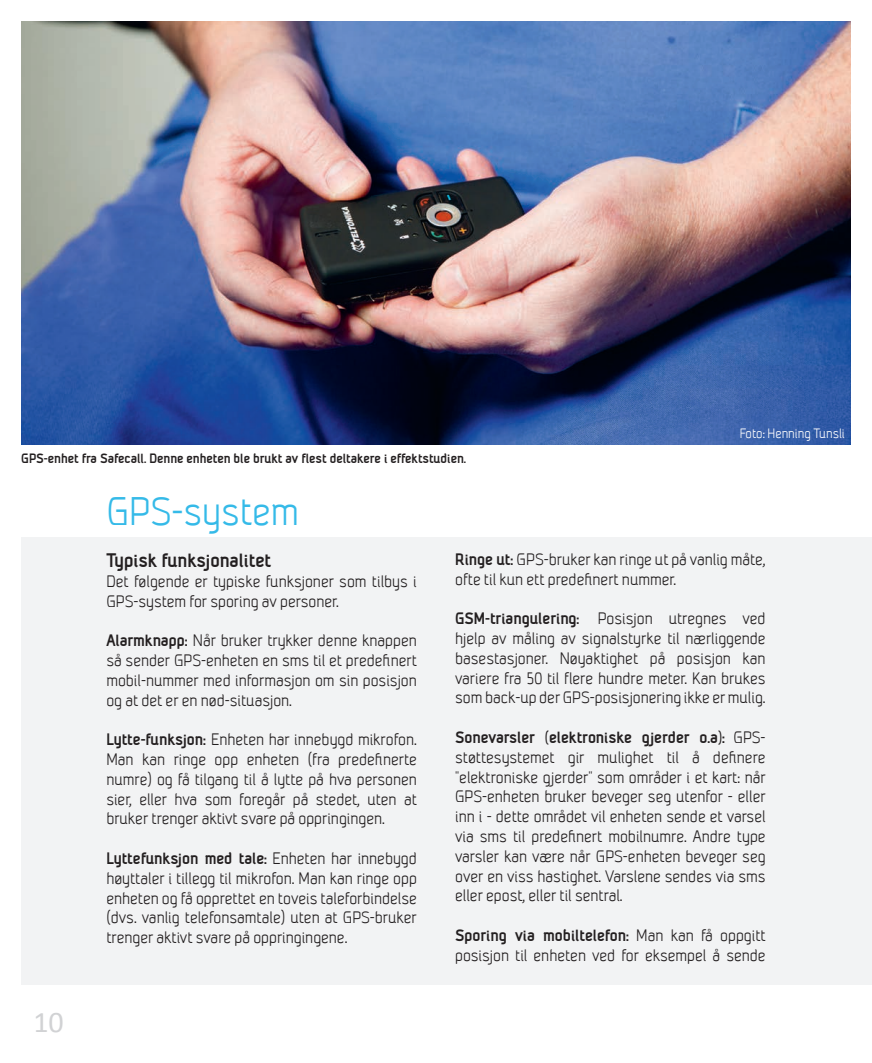
<style>
.page{position:relative;width:872px;height:1063px;background:#fff}
.page>*{position:absolute;margin:0;border:0;box-sizing:border-box;transform-origin:0 0}
.t1{font:39.75px "SINTEF";color:#35bae8}
.t2{font:30px "Calibri";color:#d1d2d4}
.t3{font:700 19.5px "SINTEF";color:#231f20}
.t4{font:16.5px/19.8px "SINTEF";color:#231f20;text-align:justify}
.t5{font:700 13.5px "SINTEF";color:#231f20}
.t6{font:13.5px "SINTEF";color:#fff}
.s1{font-weight:700}
</style>
<div class="page">
<div style="left:21px;top:537px;width:851px;height:447px;background:#f2f3f4"></div>
<img style="left:21px;top:21px;width:829px;height:423px">
<p class="t5" style="left:21px;top:451px;width:446px">GPS-enhet fra Safecall. Denne enheten ble brukt av flest deltakere i effektstudien.</p>
<p class="t6" style="left:739px;top:426px;width:107px">Foto: Henning Tunsli</p>
<h2 class="t2" style="left:33px;top:1003px;width:32px">10</h2>
<h1 class="t1" style="left:106px;top:489px;width:194px">GPS-system</h1>
<p class="t3" style="left:106px;top:549px;width:166px">Typisk funksjonalitet</p>
<p class="t4" style="left:106px;top:571px;width:312px">Det følgende er typiske funksjoner som tilbys i<br>GPS-system for sporing av personer.</p>
<p class="t4" style="left:106px;top:630px;width:312px"><span class="s1">Alarmknapp:</span> Når bruker trykker denne knappen så sender GPS-enheten en sms til et predefinert mobil-nummer med informasjon om sin posisjon og at det er en nød-situasjon.</p>
<p class="t4" style="left:106px;top:729px;width:312px"><span class="s1">Lytte-funksjon:</span> Enheten har innebygd mikrofon.<br>Man kan ringe opp enheten (fra predefinerte numre) og få tilgang til å lytte på hva personen sier, eller hva som foregår på stedet, uten at bruker trenger aktivt svare på oppringingen.</p>
<p class="t4" style="left:106px;top:848px;width:312px"><span class="s1">Lyttefunksjon med tale:</span> Enheten har innebygd høyttaler i tillegg til mikrofon. Man kan ringe opp enheten og få opprettet en toveis taleforbindelse (dvs. vanlig telefonsamtale) uten at GPS-bruker trenger aktivt svare på oppringingene.</p>
<p class="t4" style="left:455px;top:549px;width:312px"><span class="s1">Ringe ut:</span> GPS-bruker kan ringe ut på vanlig måte, ofte til kun ett predefinert nummer.</p>
<p class="t4" style="left:455px;top:608px;width:312px"><span class="s1">GSM-triangulering:</span> Posisjon utregnes ved hjelp av måling av signalstyrke til nærliggende basestasjoner. Nøyaktighet på posisjon kan variere fra 50 til flere hundre meter. Kan brukes som back-up der GPS-posisjonering ikke er mulig.</p>
<p class="t4" style="left:455px;top:727px;width:312px"><span class="s1">Sonevarsler (elektroniske gjerder o.a):</span> GPS&shy;støttesystemet gir mulighet til å definere ”elektroniske gjerder” som områder i et kart: når GPS-enheten bruker beveger seg utenfor - eller inn i - dette området vil enheten sende et varsel via sms til predefinert mobilnumre. Andre type varsler kan være når GPS-enheten beveger seg over en viss hastighet. Varslene sendes via sms eller epost, eller til sentral.</p>
<p class="t4" style="left:455px;top:925px;width:312px"><span class="s1">Sporing via mobiltelefon:</span> Man kan få oppgitt posisjon til enheten ved for eksempel å sende</p>
</div>
